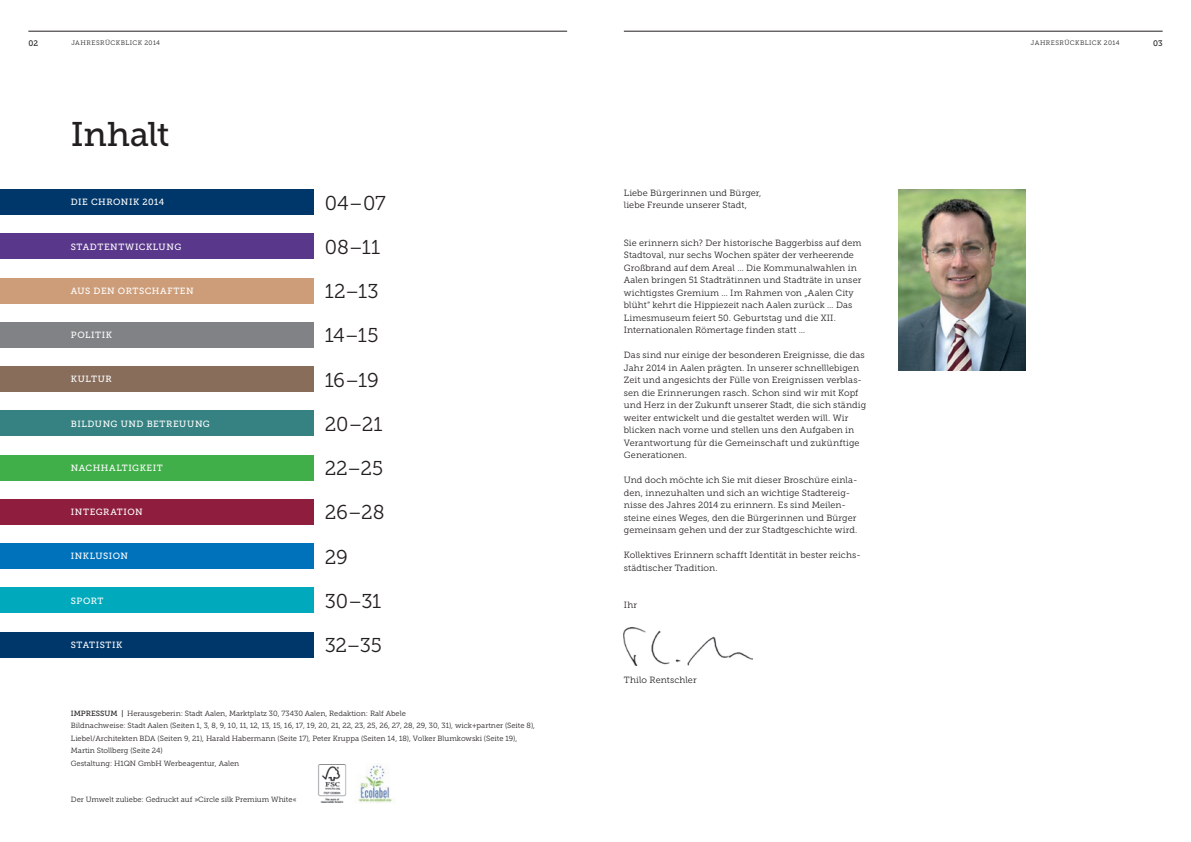
<style>
.page{position:relative;width:1191px;height:842px;background:#fff}
.page>*{position:absolute;margin:0;border:0;box-sizing:border-box;transform-origin:0 0}
.t1{font:34.1px "Museo Slab 500";letter-spacing:-.015em;color:#231f20}
.t2{font:20px "Museo Slab 300";color:#231f20}
.t3{font:9px/12.5px "Museo Slab 300";letter-spacing:.01em;color:#231f20}
.t4{font:9px "Museo Slab 500";letter-spacing:.06em;color:#fff}
.t5{font:8px "Museo Slab 500";color:#231f20}
.t6{font:7.5px/12.5px "Museo Slab 300";color:#231f20}
.t7{font:6.5px "Museo Slab 300";letter-spacing:.065em;color:#231f20}
.s1{font-family:"Museo Slab 500"}
</style>
<div class="page">
<hr style="left:28px;top:31px;width:539px;height:1px;background:#231f20">
<hr style="left:624px;top:31px;width:538px;height:1px;background:#231f20">
<img style="left:624px;top:628px;width:128px;height:38px">
<img style="left:899px;top:190px;width:126px;height:181px">
<div style="left:0;top:190px;width:313px;height:25px;background:#00376b"></div>
<div style="left:0;top:234px;width:313px;height:25px;background:#59378b"></div>
<div style="left:0;top:278px;width:313px;height:25px;background:#cd9d79"></div>
<div style="left:0;top:455px;width:313px;height:25px;background:#40ae49"></div>
<div style="left:0;top:499px;width:313px;height:25px;background:#8e1d3e"></div>
<div style="left:0;top:588px;width:313px;height:25px;background:#00aabc"></div>
<div style="left:0;top:543px;width:313px;height:25px;background:#0072bc"></div>
<div style="left:0;top:632px;width:313px;height:25px;background:#00376b"></div>
<img style="left:358px;top:765px;width:34px;height:38px">
<img style="left:318px;top:764px;width:29px;height:38px">
<div style="left:0;top:322px;width:313px;height:25px;background:#808285"></div>
<div style="left:0;top:366px;width:313px;height:26px;background:#886d5b"></div>
<div style="left:0;top:411px;width:313px;height:25px;background:#368283"></div>
<p class="t7" style="left:71px;top:39px;width:90px">JAHRESRÜCKBLICK 2014</p>
<p class="t7" style="left:1030px;top:39px;width:90px">JAHRESRÜCKBLICK 2014</p>
<p class="t5" style="left:28px;top:38px;width:11px">02</p>
<p class="t5" style="left:1153px;top:38px;width:11px">03</p>
<h1 class="t1" style="left:71px;top:116px;width:100px">Inhalt</h1>
<p class="t4" style="left:71px;top:197px;width:95px">DIE CHRONIK 2014</p>
<p class="t4" style="left:71px;top:242px;width:112px">STADTENTWICKLUNG</p>
<p class="t4" style="left:71px;top:286px;width:124px">AUS DEN ORTSCHAFTEN</p>
<p class="t4" style="left:71px;top:330px;width:43px">POLITIK</p>
<p class="t4" style="left:71px;top:374px;width:43px">KULTUR</p>
<p class="t4" style="left:71px;top:419px;width:140px">BILDUNG UND BETREUUNG</p>
<p class="t4" style="left:71px;top:463px;width:93px">NACHHALTIGKEIT</p>
<p class="t4" style="left:71px;top:507px;width:73px">INTEGRATION</p>
<p class="t4" style="left:71px;top:551px;width:59px">INKLUSION</p>
<p class="t4" style="left:71px;top:595px;width:34px">SPORT</p>
<p class="t4" style="left:71px;top:640px;width:53px">STATISTIK</p>
<h2 class="t2" style="left:325px;top:192px;width:63px">04–07</h2>
<h2 class="t2" style="left:325px;top:236px;width:57px">08–11</h2>
<h2 class="t2" style="left:325px;top:280px;width:56px">12–13</h2>
<h2 class="t2" style="left:325px;top:324px;width:55px">14–15</h2>
<h2 class="t2" style="left:325px;top:369px;width:56px">16–19</h2>
<h2 class="t2" style="left:325px;top:413px;width:59px">20–21</h2>
<h2 class="t2" style="left:325px;top:457px;width:60px">22–25</h2>
<h2 class="t2" style="left:325px;top:501px;width:61px">26–28</h2>
<h2 class="t2" style="left:325px;top:546px;width:25px">29</h2>
<h2 class="t2" style="left:325px;top:590px;width:58px">30–31</h2>
<h2 class="t2" style="left:325px;top:634px;width:59px">32–35</h2>
<p class="t6" style="left:71px;top:707px;width:466px"><span class="s1">IMPRESSUM |</span> Herausgeberin: Stadt Aalen, Marktplatz 30, 73430 Aalen, Redaktion: Ralf Abele<br>Bildnachweise: Stadt Aalen (Seiten 1, 3, 8, 9, 10, 11, 12, 13, 15, 16, 17, 19, 20, 21, 22, 23, 25, 26, 27, 28, 29, 30, 31), wick+partner (Seite 8), Liebel/Architekten BDA (Seiten 9, 21), Harald Habermann (Seite 17), Peter Kruppa (Seiten 14, 18), Volker Blumkowski (Seite 19), Martin Stollberg (Seite 24)<br>Gestaltung: H1QN GmbH Werbeagentur, Aalen</p>
<p class="t6" style="left:71px;top:793px;width:227px">Der Umwelt zuliebe: Gedruckt auf »Circle silk Premium White«</p>
<p class="t3" style="left:624px;top:186px;width:139px">Liebe Bürgerinnen und Bürger, liebe Freunde unserer Stadt,</p>
<p class="t3" style="left:624px;top:236px;width:239px">Sie erinnern sich? Der historische Baggerbiss auf dem Stadtoval, nur sechs Wochen später der verheerende Großbrand auf dem Areal … Die Kommunalwahlen in Aalen bringen 51 Stadträtinnen und Stadträte in unser wichtigstes Gremium … Im Rahmen von „Aalen City blüht“ kehrt die Hippiezeit nach Aalen zurück … Das Limesmuseum feiert 50. Geburtstag und die XII.<br>Internationalen Römertage finden statt …</p>
<p class="t3" style="left:624px;top:349px;width:244px">Das sind nur einige der besonderen Ereignisse, die das Jahr 2014 in Aalen prägten. In unserer schnelllebigen Zeit und angesichts der Fülle von Ereignissen verblas&shy;sen die Erinnerungen rasch. Schon sind wir mit Kopf und Herz in der Zukunft unserer Stadt, die sich ständig weiter entwickelt und die gestaltet werden will. Wir blicken nach vorne und stellen uns den Aufgaben in Verantwortung für die Gemeinschaft und zukünftige Generationen.</p>
<p class="t3" style="left:624px;top:474px;width:235px">Und doch möchte ich Sie mit dieser Broschüre einla&shy;den, innezuhalten und sich an wichtige Stadtereig&shy;nisse des Jahres 2014 zu erinnern. Es sind Meilen&shy;steine eines Weges, den die Bürgerinnen und Bürger gemeinsam gehen und der zur Stadtgeschichte wird.</p>
<p class="t3" style="left:624px;top:549px;width:238px">Kollektives Erinnern schafft Identität in bester reichs&shy;städtischer Tradition.</p>
<p class="t3" style="left:624px;top:599px;width:15px">Ihr</p>
<p class="t3" style="left:624px;top:674px;width:74px">Thilo Rentschler</p>
</div>
